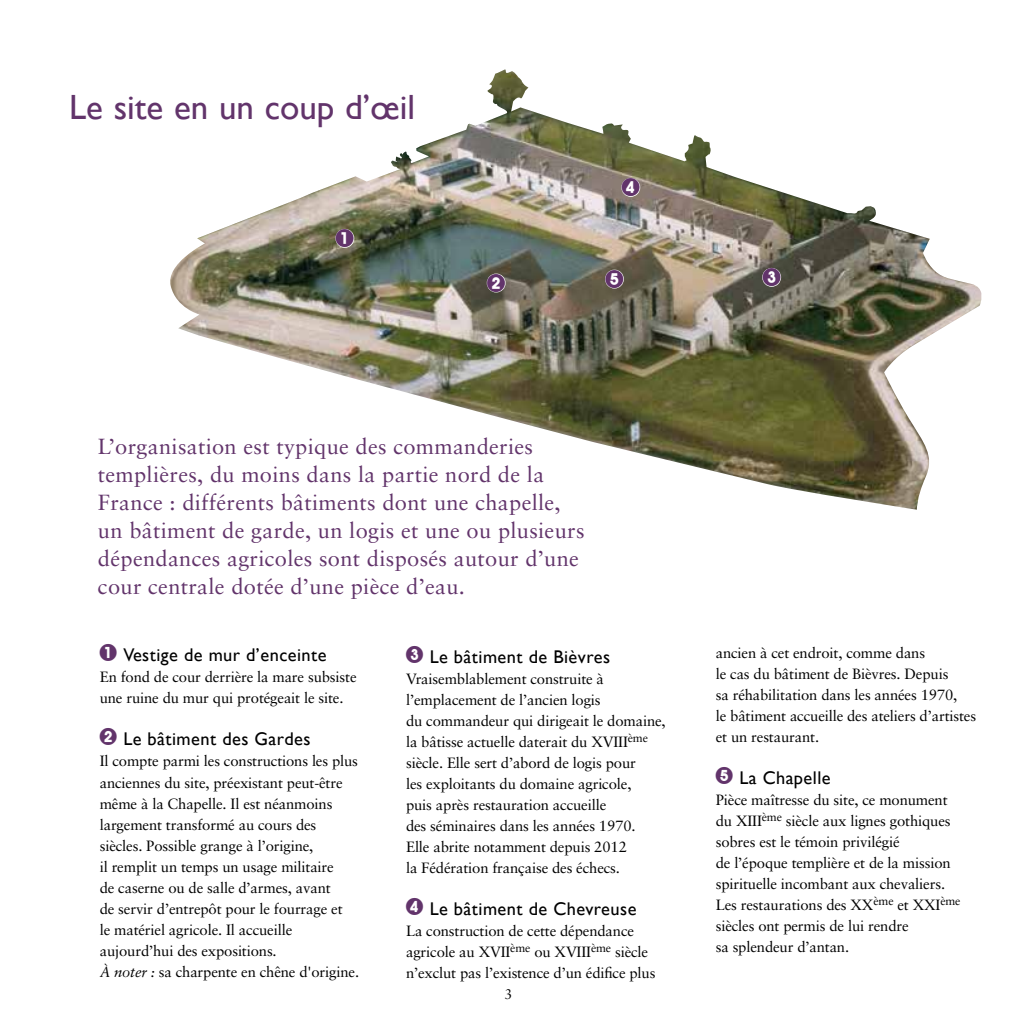
<style>
.page{position:relative;width:1017px;height:1017px;background:#fff}
.page>*{position:absolute;margin:0;border:0;box-sizing:border-box;transform-origin:0 0}
.t1{font:35px "Gill Sans";color:#62346b}
.t2{font:21.88px/28px "Sabon";letter-spacing:.015em;color:#62346b}
.t3{font:18.38px "Gill Sans";letter-spacing:.025em;color:#000}
.t4{font:14.88px/21px "Sabon";letter-spacing:-.01em;color:#000}
.t5{font:14px "Sabon";color:#000}
.s1{font-style:italic}
.s2{color:#62346b}
</style>
<div class="page">
<img style="left:170px;top:69px;width:811px;height:441px">
<svg style="left:486px;top:273px;width:20px;height:20px"></svg>
<svg style="left:604px;top:261px;width:20px;height:30px"></svg>
<svg style="left:335px;top:228px;width:20px;height:20px"></svg>
<svg style="left:762px;top:267px;width:20px;height:20px"></svg>
<svg style="left:621px;top:177px;width:20px;height:20px"></svg>
<h1 class="t1" style="left:69px;top:87px;width:347px">Le site en un coup d’œil</h1>
<p class="t2" style="left:98px;top:432px;width:488px">L’organisation est typique des commanderies templières, du moins dans la partie nord de la France : différents bâtiments dont une chapelle, un bâtiment de garde, un logis et une ou plusieurs dépendances agricoles sont disposés autour d’une cour centrale dotée d’une pièce d’eau.</p>
<p class="t3" style="left:123px;top:645px;width:205px">Vestige de mur d’enceinte</p>
<p class="t4" style="left:100px;top:667px;width:258px">En fond de cour derrière la mare subsiste une ruine du mur qui protégeait le site.</p>
<p class="t3" style="left:123px;top:729px;width:189px">Le bâtiment des Gardes</p>
<p class="t4" style="left:100px;top:751px;width:261px">Il compte parmi les constructions les plus anciennes du site, préexistant peut-être même à la Chapelle. Il est néanmoins largement transformé au cours des siècles. Possible grange à l’origine,<br>il remplit un temps un usage militaire<br>de caserne ou de salle d’armes, avant<br>de servir d’entrepôt pour le fourrage et<br>le matériel agricole. Il accueille aujourd’hui des expositions.<br><span class="s1">À noter :</span> sa charpente en chêne d'origine.</p>
<p class="t3" style="left:406px;top:646px;width:206px"><span class="s2">✓</span> Le bâtiment de Bièvres</p>
<p class="t4" style="left:406px;top:668px;width:261px">Vraisemblablement construite à l’emplacement de l’ancien logis<br>du commandeur qui dirigeait le domaine, la bâtisse actuelle daterait du XVIII<sup>ème </sup>siècle. Elle sert d’abord de logis pour<br>les exploitants du domaine agricole,<br>puis après restauration accueille<br>des séminaires dans les années 1970.<br>Elle abrite notamment depuis 2012<br>la Fédération française des échecs.</p>
<p class="t3" style="left:406px;top:898px;width:232px"><span class="s2">✔</span> Le bâtiment de Chevreuse</p>
<p class="t4" style="left:406px;top:920px;width:251px">La construction de cette dépendance agricole au XVII<sup>ème</sup> ou XVIII<sup>ème</sup> siècle n’exclut pas l’existence d’un édifice plus</p>
<p class="t5" style="left:505px;top:986px;width:9px">3</p>
<p class="t4" style="left:716px;top:642px;width:262px">ancien à cet endroit, comme dans<br>le cas du bâtiment de Bièvres. Depuis<br>sa réhabilitation dans les années 1970,<br>le bâtiment accueille des ateliers d’artistes et un restaurant.</p>
<p class="t3" style="left:739px;top:767px;width:93px">La Chapelle</p>
<p class="t4" style="left:716px;top:789px;width:246px">Pièce maîtresse du site, ce monument du XIII<sup>ème</sup> siècle aux lignes gothiques sobres est le témoin privilégié<br>de l’époque templière et de la mission spirituelle incombant aux chevaliers.<br>Les restaurations des XX<sup>ème</sup> et XXI<sup>ème </sup>siècles ont permis de lui rendre<br>sa splendeur d’antan.</p>
</div>
